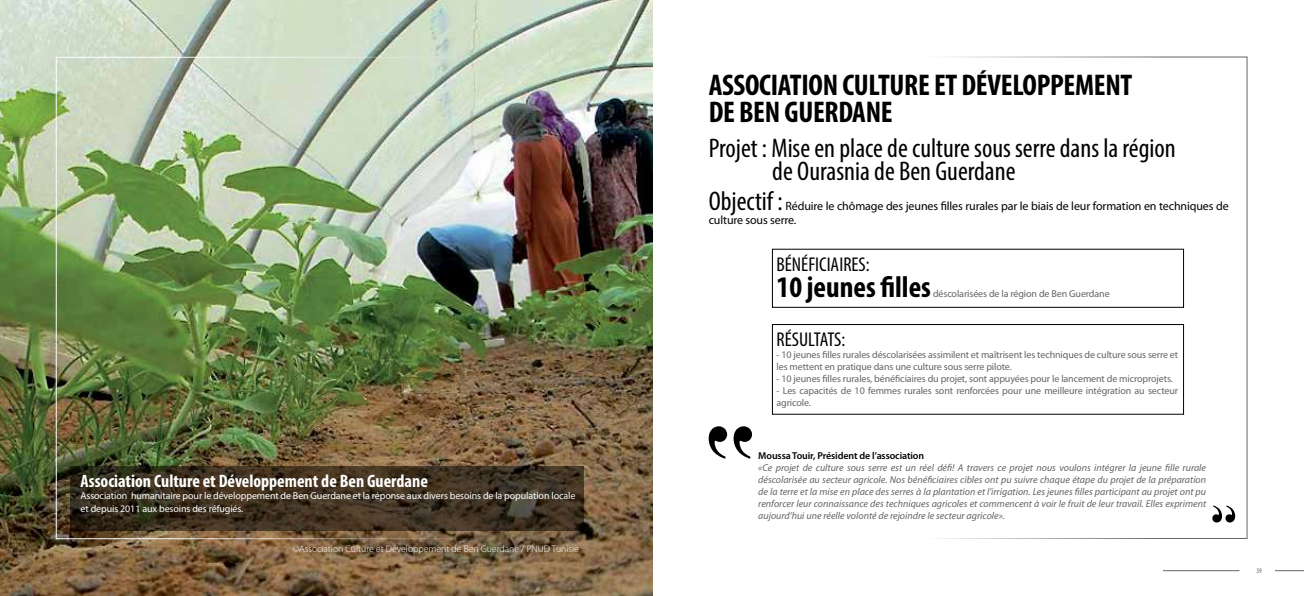
<style>
.page{position:relative;width:1304px;height:596px;background:#fff}
.page>*{position:absolute;margin:0;border:0;box-sizing:border-box;transform-origin:0 0}
.t1{font:700 condensed 30px/27px "Myriad Pro";letter-spacing:-.01em;color:#000}
.t2{font:condensed 27px/23px "Myriad Pro";color:#000}
.t3{font:condensed 20px "Myriad Pro";color:#000}
.t4{font:700 condensed 18px "Myriad Pro";color:#fff}
.t5{font:12px/14.4px "Myriad Pro";letter-spacing:-.01em;color:#000}
.t6{font:italic 10px/12px "Myriad Pro";color:#636466;text-align:justify}
.t7{font:10px/12px "Myriad Pro";letter-spacing:-.01em;color:#636466}
.t8{font:10px/12px "Myriad Pro";letter-spacing:-.01em;color:#fff}
.t9{font:600 10px "Myriad Pro";letter-spacing:-.01em;color:#000}
.t10{font:300 9.7px "Myriad Pro";color:#fff}
.t11{font:condensed 7px "Myriad Pro";color:#636466}
</style>
<div class="page">
<svg style="left:1275px;top:570px;width:29px;height:1px"></svg>
<hr style="left:1163px;top:570px;width:76px;height:1px;background:#636466">
<img style="left:0;top:0;width:652px;height:595px">
<svg style="left:71px;top:466px;width:513px;height:64px;background:#3b2f1f"></svg>
<div style="left:772px;top:324px;width:412px;height:90px;border:1px solid #000"></div>
<svg style="left:709px;top:426px;width:43px;height:32px"></svg>
<svg style="left:1212px;top:505px;width:23px;height:17px"></svg>
<h3 class="t4" style="left:81px;top:470px;width:349px">Association Culture et Développement de Ben Guerdane</h3>
<p class="t8" style="left:81px;top:489px;width:496px">Association humanitaire pour le développement de Ben Guerdane et la réponse aux divers besoins de la population locale et depuis 2011 aux besoins des réfugiés.</p>
<p class="t10" style="left:293px;top:543px;width:288px">©Association Culture et Développement de Ben Guerdane / PNUD Tunisie</p>
<h1 class="t1" style="left:709px;top:71px;width:425px">ASSOCIATION CULTURE ET DÉVELOPPEMENT<br>DE BEN GUERDANE</h1>
<h2 class="t2" style="left:772px;top:136px;width:405px;text-indent:-64px">Projet : Mise en place de culture sous serre dans la région de Ourasnia de Ben Guerdane</h2>
<h2 class="t2" style="left:709px;top:189px;width:76px">Objectif :</h2>
<p class="t5" style="left:709px;top:198px;width:522px;text-indent:77px">Réduire le chômage des jeunes filles rurales par le biais de leur formation en techniques de culture sous serre.</p>
<h3 class="t3" style="left:777px;top:252px;width:95px">BÉNÉFICIAIRES:</h3>
<h1 class="t1" style="left:777px;top:273px;width:156px">10 jeunes filles</h1>
<p class="t7" style="left:933px;top:287px;width:178px">déscolarisées de la région de Ben Guerdane</p>
<h3 class="t3" style="left:777px;top:327px;width:70px">RÉSULTATS:</h3>
<p class="t7" style="left:777px;top:348px;width:403px">- 10 jeunes filles rurales déscolarisées assimilent et maîtrisent les techniques de culture sous serre et les mettent en pratique dans une culture sous serre pilote.</p>
<p class="t7" style="left:777px;top:372px;width:398px">- 10 jeunes filles rurales, bénéficiaires du projet, sont appuyées pour le lancement de microprojets.</p>
<p class="t7" style="left:777px;top:384px;width:403px">- Les capacités de 10 femmes rurales sont renforcées pour une meilleure intégration au secteur agricole.</p>
<p class="t9" style="left:758px;top:449px;width:167px">Moussa Touir, Président de l’association</p>
<p class="t6" style="left:758px;top:461px;width:449px">«Ce projet de culture sous serre est un réel défi! A travers ce projet nous voulons intégrer la jeune fille rurale déscolarisée au secteur agricole. Nos bénéficiaires cibles ont pu suivre chaque étape du projet de la préparation de la terre et la mise en place des serres à la plantation et l’irrigation. Les jeunes filles participant au projet ont pu renforcer leur connaissance des techniques agricoles et commencent à voir le fruit de leur travail. Elles expriment aujourd’hui une réelle volonté de rejoindre le secteur agricole».</p>
<p class="t11" style="left:1256px;top:566px;width:7px">39</p>
</div>
